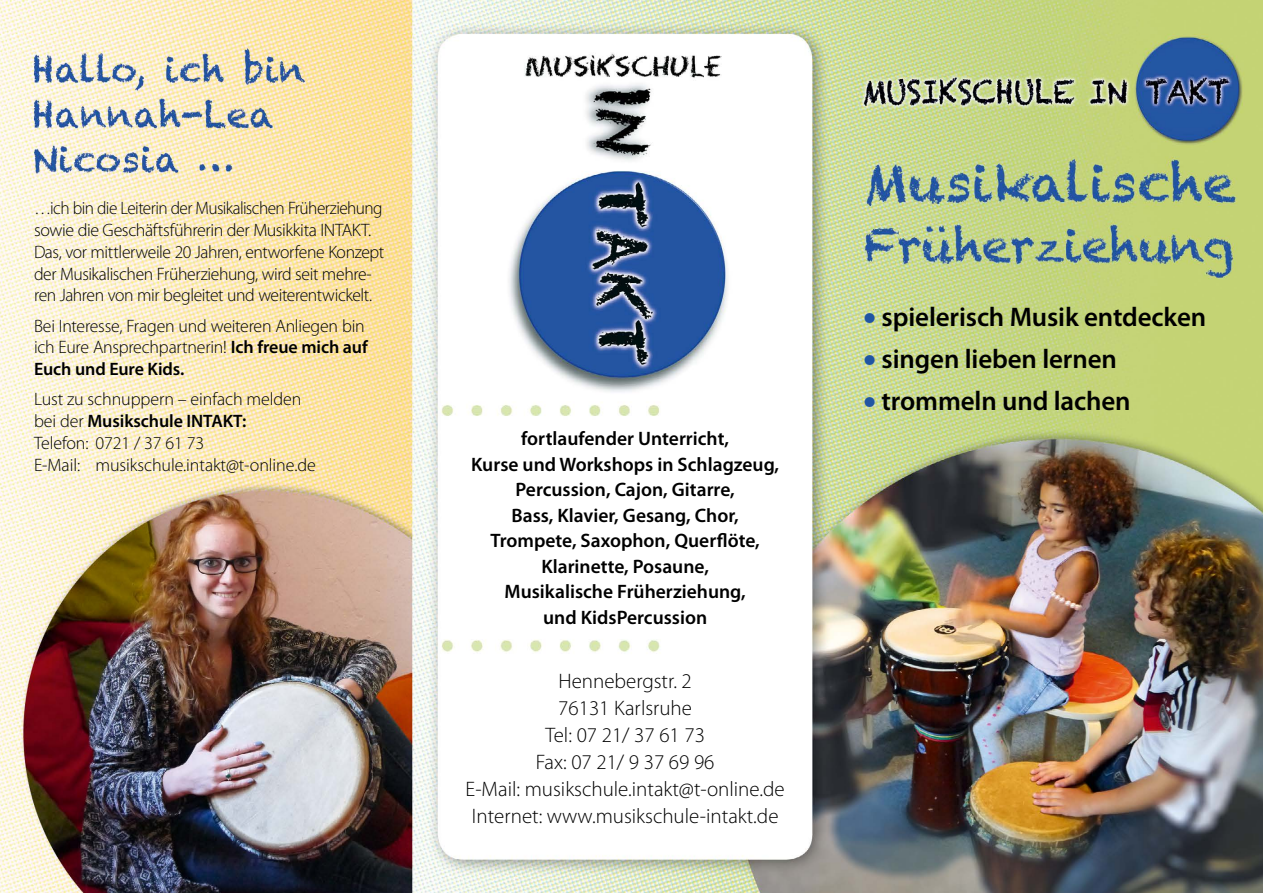
<style>
.page{position:relative;width:1263px;height:893px;background:#fff}
.page>*{position:absolute;margin:0;border:0;box-sizing:border-box;transform-origin:0 0}
.t1{font:600 27px "Myriad Pro";letter-spacing:-.005em;color:#000}
.t2{font:300 21px/27px "Myriad Pro";color:#000;text-align:center}
.t3{font:600 19.5px/25.5px "Myriad Pro";color:#000;text-align:center}
.t4{font:300 18px/21.8px "Myriad Pro";letter-spacing:-.02em;color:#000;scale:.96 1}
.t5{font:300 18px/21.8px "Myriad Pro";letter-spacing:-.02em;color:#000}
.s1{font-weight:600}
.s2{font-size:42px;color:#2155a3}
</style>
<div class="page">
<img style="left:0;top:0;width:1263px;height:893px">
<p class="t4" style="left:34px;top:198px;width:366px">…ich bin die Leiterin der Musikalischen Früherziehung sowie die Geschäftsführerin der Musikkita INTAKT.<br>Das, vor mittlerweile 20 Jahren, entworfene Konzept der Musikalischen Früherziehung, wird seit mehre&shy;ren Jahren von mir begleitet und weiterentwickelt.</p>
<p class="t5" style="left:34px;top:315px;width:335px">Bei Interesse, Fragen und weiteren Anliegen bin ich Eure Ansprechpartnerin! <span class="s1">Ich freue mich auf<br>Euch und Eure Kids.</span></p>
<p class="t5" style="left:34px;top:389px;width:283px">Lust zu schnuppern – einfach melden bei der <span class="s1">Musikschule INTAKT:<br></span>Telefon: 0721 / 37 61 73<br>E-Mail: musikschule.intakt@t-online.de</p>
<p class="t3" style="left:471px;top:426px;width:309px">fortlaufender Unterricht,<br>Kurse und Workshops in Schlagzeug,<br>Percussion, Cajon, Gitarre,<br>Bass, Klavier, Gesang, Chor,<br>Trompete, Saxophon, Querflöte,<br>Klarinette, Posaune,<br>Musikalische Früherziehung,<br>und KidsPercussion</p>
<p class="t2" style="left:466px;top:668px;width:321px">Hennebergstr. 2<br>76131 Karlsruhe<br>Tel: 07 21/ 37 61 73<br>Fax: 07 21/ 9 37 69 96<br>E-Mail: musikschule.intakt@t-online.de<br>Internet: www.musikschule-intakt.de</p>
<h1 class="t1" style="left:863px;top:302px;width:345px"><span class="s2">•</span> spielerisch Musik entdecken</h1>
<h1 class="t1" style="left:863px;top:344px;width:255px"><span class="s2">•</span> singen lieben lernen</h1>
<h1 class="t1" style="left:863px;top:386px;width:269px"><span class="s2">•</span> trommeln und lachen</h1>
</div>
